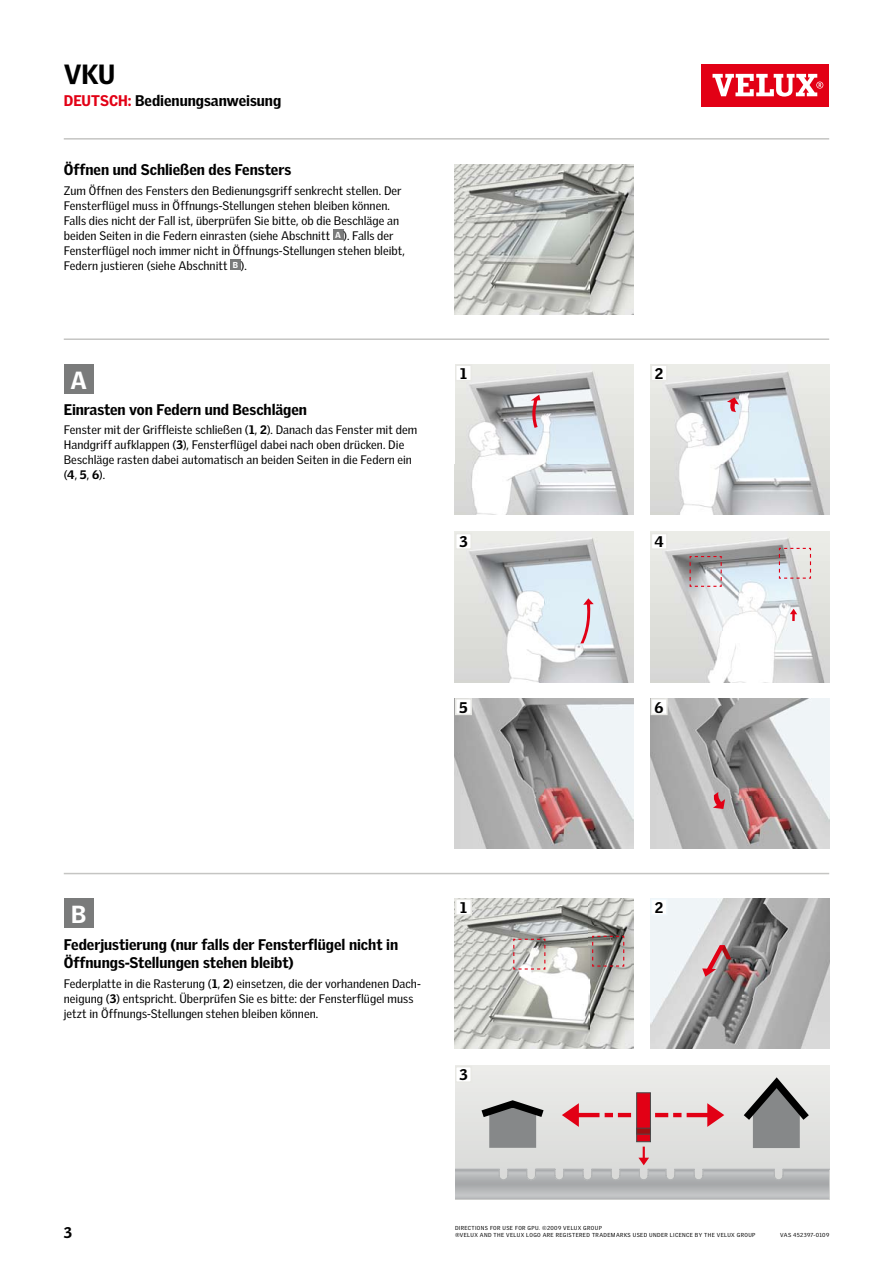
<style>
.page{position:relative;width:893px;height:1263px;background:#fff}
.page>*{position:absolute;margin:0;border:0;box-sizing:border-box;transform-origin:0 0}
.t1{font:900 27px "Velux Gothic";color:#000}
.t2{font:900 24px "Velux Gothic";color:#fff}
.t3{font:900 15px/18px "Velux Gothic";letter-spacing:-.005em;color:#000}
.t4{font:12px/15px "Velux Gothic";letter-spacing:.005em;color:#000}
.t5{font:5.7px/7.5px "Velux Gothic";letter-spacing:.065em;color:#000}
.s1{color:#e20015}
.s2{font-weight:900}
</style>
<div class="page">
<div style="left:64px;top:364px;width:30px;height:30px;background:#7a7b7b"></div>
<div style="left:64px;top:898px;width:30px;height:30px;background:#7a7b7b"></div>
<img style="left:455px;top:898px;width:179px;height:151px">
<img style="left:650px;top:898px;width:179px;height:151px">
<div style="left:455px;top:1066px;width:374px;height:133px;background:#ebebe9"></div>
<svg style="left:455px;top:1077px;width:374px;height:122px"></svg>
<div style="left:702px;top:64px;width:127px;height:42px;background:#e20015"></div>
<svg style="left:712px;top:74px;width:111px;height:23px"></svg>
<img style="left:455px;top:164px;width:179px;height:150px">
<div style="left:456px;top:899px;width:15px;height:16px;background:#fff"></div>
<div style="left:455px;top:898px;width:17px;height:17px;border:2px solid #e8e8e4"></div>
<div style="left:651px;top:899px;width:16px;height:16px;background:#fff"></div>
<div style="left:651px;top:898px;width:17px;height:17px;border:2px solid #f1f9fd"></div>
<div style="left:456px;top:1067px;width:15px;height:15px;background:#fff"></div>
<div style="left:455px;top:1066px;width:17px;height:17px;border:2px solid #e8e8e4"></div>
<img style="left:455px;top:698px;width:179px;height:150px">
<img style="left:650px;top:698px;width:179px;height:150px">
<img style="left:455px;top:531px;width:179px;height:151px">
<img style="left:650px;top:531px;width:179px;height:151px">
<img style="left:455px;top:364px;width:179px;height:151px">
<img style="left:650px;top:364px;width:179px;height:151px">
<div style="left:456px;top:365px;width:15px;height:16px;background:#fff"></div>
<div style="left:455px;top:364px;width:17px;height:17px;border:2px solid #e8e8e4"></div>
<div style="left:651px;top:365px;width:16px;height:16px;background:#fff"></div>
<div style="left:651px;top:364px;width:17px;height:17px;border:2px solid #e8e8e4"></div>
<div style="left:651px;top:534px;width:16px;height:15px;background:#fff"></div>
<div style="left:651px;top:533px;width:17px;height:17px;border:2px solid #e8e8e4"></div>
<div style="left:456px;top:534px;width:15px;height:15px;background:#fff"></div>
<div style="left:455px;top:533px;width:17px;height:17px;border:2px solid #e8e8e4"></div>
<div style="left:456px;top:699px;width:15px;height:15px;background:#fff"></div>
<div style="left:455px;top:698px;width:17px;height:17px;border:2px solid #e8e8e4"></div>
<div style="left:651px;top:699px;width:16px;height:15px;background:#fff"></div>
<div style="left:651px;top:698px;width:17px;height:17px;border:2px solid #e8e8e4"></div>
<svg style="left:689px;top:555px;width:33px;height:32px"></svg>
<svg style="left:778px;top:547px;width:34px;height:32px"></svg>
<svg style="left:592px;top:935px;width:33px;height:32px"></svg>
<svg style="left:513px;top:938px;width:33px;height:32px"></svg>
<svg style="left:531px;top:395px;width:9px;height:36px"></svg>
<svg style="left:727px;top:397px;width:12px;height:15px"></svg>
<svg style="left:580px;top:598px;width:14px;height:45px"></svg>
<svg style="left:790px;top:609px;width:7px;height:12px"></svg>
<svg style="left:712px;top:792px;width:13px;height:17px"></svg>
<svg style="left:702px;top:945px;width:30px;height:32px"></svg>
<div style="left:333px;top:229px;width:10px;height:11px;background:#7a7b7b"></div>
<div style="left:230px;top:259px;width:11px;height:11px;background:#7a7b7b"></div>
<hr style="left:64px;top:338px;width:765px;height:2px;background:#c5c5c3">
<hr style="left:64px;top:873px;width:765px;height:1px;background:#c5c5c3">
<hr style="left:64px;top:138px;width:765px;height:2px;background:#c5c5c3">
<h1 class="t1" style="left:64px;top:57px;width:53px">VKU</h1>
<p class="t3" style="left:64px;top:92px;width:219px"><span class="s1">DEUTSCH:</span> Bedienungsanweisung</p>
<p class="t3" style="left:64px;top:161px;width:229px">Öffnen und Schließen des Fensters</p>
<p class="t4" style="left:64px;top:183px;width:343px">Zum Öffnen des Fensters den Bedienungsgriff senkrecht stellen. Der Fensterflügel muss in Öffnungs-Stellungen stehen bleiben können.<br>Falls dies nicht der Fall ist, überprüfen Sie bitte, ob die Beschläge an beiden Seiten in die Federn einrasten (siehe Abschnitt <sup>A</sup> ). Falls der Fensterflügel noch immer nicht in Öffnungs-Stellungen stehen bleibt, Federn justieren (siehe Abschnitt <sup>B</sup> ).</p>
<h2 class="t2" style="left:70px;top:365px;width:18px">A</h2>
<p class="t3" style="left:64px;top:401px;width:245px">Einrasten von Federn und Beschlägen</p>
<p class="t4" style="left:64px;top:422px;width:355px">Fenster mit der Griffleiste schließen (<span class="s2">1</span>, <span class="s2">2</span>). Danach das Fenster mit dem Handgriff aufklappen (<span class="s2">3</span>), Fensterflügel dabei nach oben drücken. Die Beschläge rasten dabei automatisch an beiden Seiten in die Federn ein (<span class="s2">4</span>, <span class="s2">5</span>, <span class="s2">6</span>).</p>
<p class="t3" style="left:460px;top:364px;width:8px">1</p>
<p class="t3" style="left:655px;top:364px;width:10px">2</p>
<p class="t3" style="left:459px;top:533px;width:10px">3</p>
<p class="t3" style="left:654px;top:533px;width:11px">4</p>
<p class="t3" style="left:459px;top:698px;width:10px">5</p>
<p class="t3" style="left:655px;top:698px;width:10px">6</p>
<h2 class="t2" style="left:71px;top:899px;width:16px">B</h2>
<p class="t3" style="left:64px;top:936px;width:336px">Federjustierung (nur falls der Fensterflügel nicht in<br>Öffnungs-Stellungen stehen bleibt)</p>
<p class="t4" style="left:64px;top:975px;width:359px">Federplatte in die Rasterung (<span class="s2">1</span>, <span class="s2">2</span>) einsetzen, die der vorhandenen Dach&shy;neigung (<span class="s2">3</span>) entspricht. Überprüfen Sie es bitte: der Fensterflügel muss jetzt in Öffnungs-Stellungen stehen bleiben können.</p>
<p class="t3" style="left:460px;top:898px;width:8px">1</p>
<p class="t3" style="left:655px;top:898px;width:10px">2</p>
<p class="t3" style="left:459px;top:1066px;width:10px">3</p>
<p class="t3" style="left:64px;top:1223px;width:10px">3</p>
<p class="t5" style="left:455px;top:1224px;width:302px">DIRECTIONS FOR USE FOR GPU. ©2009 VELUX GROUP<br>®VELUX AND THE VELUX LOGO ARE REGISTERED TRADEMARKS USED UNDER LICENCE BY THE VELUX GROUP</p>
<p class="t5" style="left:780px;top:1231px;width:50px">VAS 452397-0109</p>
</div>
